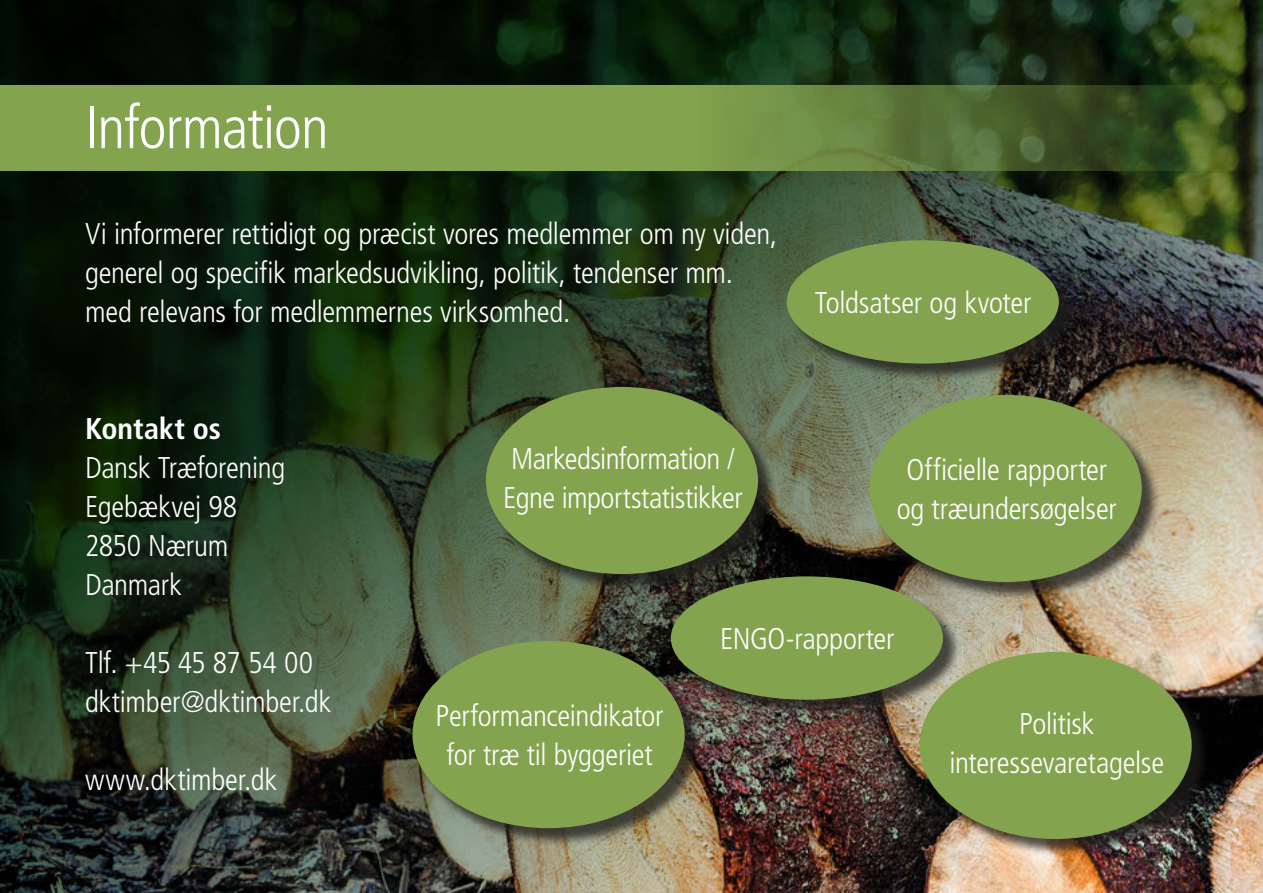
<style>
.page{position:relative;width:1263px;height:893px;background:#fff}
.page>*{position:absolute;margin:0;border:0;box-sizing:border-box;transform-origin:0 0}
.t1{font:300 condensed 60px "Frutiger";letter-spacing:-.015em;color:#fff}
.t2{font:300 condensed 30px/39px "Frutiger";letter-spacing:-.01em;color:#fff}
.t3{font:700 condensed 30px "Frutiger";color:#fff}
</style>
<div class="page">
<img style="left:0;top:0;width:1263px;height:893px">
<svg style="left:0;top:85px;width:1263px;height:85px;background:#6d8942"></svg>
<div style="left:488px;top:389px;width:288px;height:204px;background:#1d1d1b;opacity:.75"></div>
<div style="left:486px;top:387px;width:272px;height:187px;background:#84a34f;border-radius:50%"></div>
<div style="left:872px;top:397px;width:288px;height:204px;background:#1d1d1b;opacity:.75"></div>
<div style="left:870px;top:395px;width:272px;height:187px;background:#84a34f;border-radius:50%"></div>
<div style="left:922px;top:654px;width:288px;height:204px;background:#1d1d1b;opacity:.75"></div>
<div style="left:919px;top:652px;width:273px;height:187px;background:#84a34f;border-radius:50%"></div>
<div style="left:415px;top:643px;width:288px;height:204px;background:#1d1d1b;opacity:.75"></div>
<div style="left:412px;top:641px;width:273px;height:187px;background:#84a34f;border-radius:50%"></div>
<div style="left:789px;top:242px;width:288px;height:140px;background:#1d1d1b;opacity:.75"></div>
<div style="left:787px;top:240px;width:272px;height:124px;background:#84a34f;border-radius:50%"></div>
<div style="left:673px;top:579px;width:288px;height:139px;background:#1d1d1b;opacity:.75"></div>
<div style="left:671px;top:576px;width:272px;height:124px;background:#84a34f;border-radius:50%"></div>
<h1 class="t1" style="left:85px;top:93px;width:245px">Information</h1>
<p class="t2" style="left:85px;top:214px;width:694px">Vi informerer rettidigt og præcist vores medlemmer om ny viden, generel og specifik markedsudvikling, politik, tendenser mm. med relevans for medlemmernes virksomhed.</p>
<p class="t2" style="left:815px;top:284px;width:218px">Toldsatser og kvoter</p>
<p class="t3" style="left:85px;top:410px;width:137px">Kontakt os</p>
<p class="t2" style="left:85px;top:448px;width:202px">Dansk Træforening<br>Egebækvej 98<br>2850 Nærum<br>Danmark</p>
<p class="t2" style="left:85px;top:643px;width:248px">Tlf. +45 45 87 54 00 dktimber@dktimber.dk</p>
<p class="t2" style="left:85px;top:760px;width:194px">www.dktimber.dk</p>
<p class="t2" style="left:503px;top:440px;width:241px">Markedsinformation /<br>Egne importstatistikker</p>
<p class="t2" style="left:897px;top:451px;width:222px;text-align:center">Officielle rapporter og træundersøgelser</p>
<p class="t2" style="left:436px;top:697px;width:229px;text-align:center">Performanceindikator for træ til byggeriet</p>
<p class="t2" style="left:720px;top:620px;width:176px">ENGO-rapporter</p>
<p class="t2" style="left:949px;top:705px;width:216px;text-align:center">Politisk interessevaretagelse</p>
</div>
